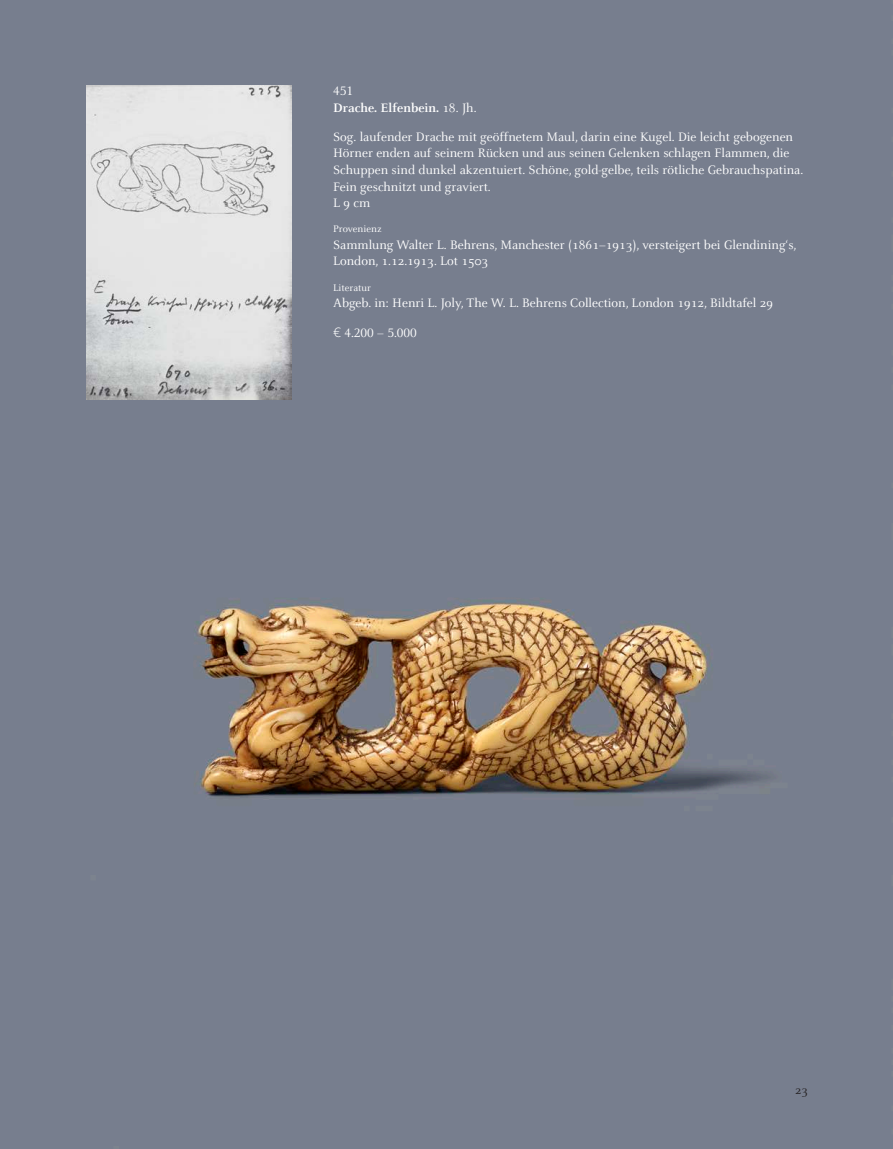
<style>
.page{position:relative;width:893px;height:1149px;background:#fff}
.page>*{position:absolute;margin:0;border:0;box-sizing:border-box;transform-origin:0 0}
.t1{font:13.5px/16.5px "Celeste";color:#fff}
.t2{font:13.5px "Celeste Caps";color:#fff}
.t3{font:12.75px "Celeste";color:#231f20}
.t4{font:10.5px "Celeste";color:#fff}
.s1{font-weight:700}
.s2{font-family:"Akkurat";font-weight:300}
</style>
<div class="page">
<img style="left:0;top:0;width:893px;height:1148px">
<img style="left:86px;top:85px;width:206px;height:314px">
<p class="t2" style="left:333px;top:84px;width:22px">451</p>
<p class="t1" style="left:333px;top:93px;width:462px;line-height:29.2px"><span class="s1">Drache. Elfenbein.</span> 18. Jh.<br>Sog. laufender Drache mit geöffnetem Maul, darin eine Kugel. Die leicht gebogenen</p>
<p class="t1" style="left:333px;top:145px;width:472px">Hörner enden auf seinem Rücken und aus seinen Gelenken schlagen Flammen, die Schuppen sind dunkel akzentuiert. Schöne, gold-gelbe, teils rötliche Gebrauchspatina.<br>Fein geschnitzt und graviert.<br>L 9 cm</p>
<p class="t4" style="left:333px;top:224px;width:50px">Provenienz</p>
<p class="t1" style="left:333px;top:237px;width:465px">Sammlung Walter L. Behrens, Manchester (1861–1913), versteigert bei Glendining‘s,<br>London, 1.12.1913. Lot 1503</p>
<p class="t4" style="left:333px;top:282px;width:39px">Literatur</p>
<p class="t1" style="left:333px;top:295px;width:441px">Abgeb. in: Henri L. Joly, The W. L. Behrens Collection, London 1912, Bildtafel 29</p>
<p class="t2" style="left:333px;top:325px;width:85px"><span class="s2">€</span> 4.200 – 5.000</p>
<p class="t3" style="left:795px;top:1083px;width:14px">23</p>
</div>
